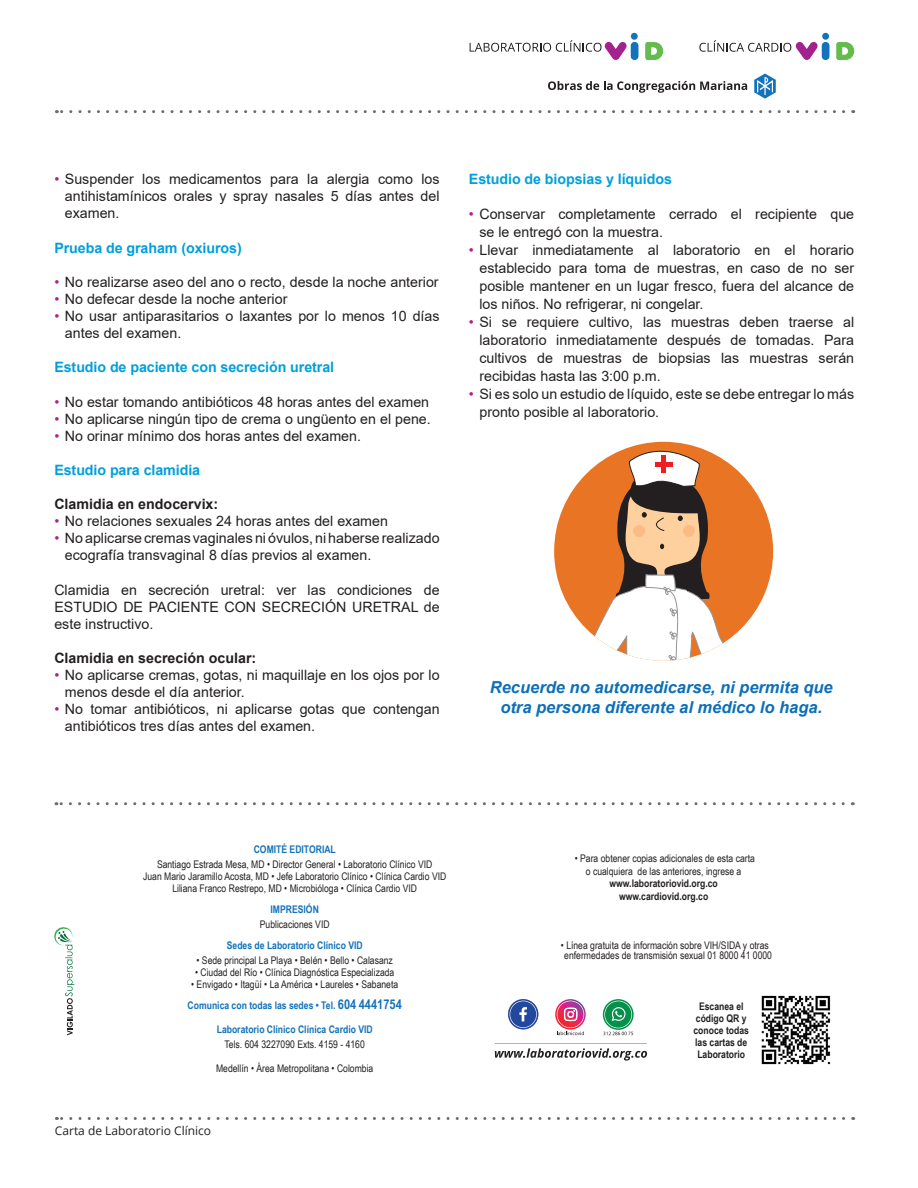
<style>
.page{position:relative;width:918px;height:1188px;background:#fff}
.page>*{position:absolute;margin:0;border:0;box-sizing:border-box;transform-origin:0 0}
.t1{font:italic 700 16.5px/19.8px "Arial";color:#0c6fb8;text-align:center}
.t2{font:14.25px/17.1px "Arial";color:#231f20}
.t3{font:700 14.25px "Arial";letter-spacing:-.005em;color:#019fdc}
.t4{font:700 14.25px "Arial";color:#231f20}
.t5{font:12px "Open Sans";color:#231f20}
.t6{font:10.5px/12px "Arial Narrow";color:#231f20;text-align:center}
.t7{font:700 10.5px/12px "Arial Narrow";color:#231f20;text-align:center}
.t8{font:700 10.5px "Arial Narrow";color:#1272ba}
.s1{color:#af1f8a}
.s2{font-weight:700;color:#1272ba}
.s3{font-weight:700;font-size:13.5px;color:#1272ba}
</style>
<div class="page">
<svg style="left:56px;top:1117px;width:788px;height:3px"></svg>
<svg style="left:56px;top:110px;width:788px;height:3px"></svg>
<div style="left:822px;top:42px;width:8px;height:18px;background:#1272ba;border-radius:4px"></div>
<div style="left:822px;top:33px;width:7px;height:7px;background:#1272ba;border-radius:50%"></div>
<svg style="left:836px;top:42px;width:18px;height:18px"></svg>
<svg style="left:699px;top:40px;width:119px;height:20px"></svg>
<div style="left:631px;top:42px;width:7px;height:18px;background:#1272ba;border-radius:4px"></div>
<svg style="left:470px;top:40px;width:157px;height:20px"></svg>
<svg style="left:645px;top:42px;width:18px;height:18px"></svg>
<svg style="left:548px;top:81px;width:199px;height:12px"></svg>
<svg style="left:754px;top:74px;width:22px;height:25px"></svg>
<div style="left:631px;top:33px;width:7px;height:7px;background:#1272ba;border-radius:50%"></div>
<svg style="left:56px;top:802px;width:787px;height:3px"></svg>
<div style="left:554px;top:442px;width:219px;height:219px;background:#e97524;border-radius:50%"></div>
<svg style="left:554px;top:446px;width:179px;height:215px"></svg>
<div style="left:661px;top:455px;width:5px;height:18px;background:#ee1d23"></div>
<hr style="left:655px;top:462px;width:17px;height:4px;background:#ee1d23">
<svg style="left:54px;top:927px;width:20px;height:108px"></svg>
<svg style="left:495px;top:1048px;width:152px;height:13px"></svg>
<svg style="left:603px;top:999px;width:31px;height:31px"></svg>
<svg style="left:603px;top:1001px;width:30px;height:34px"></svg>
<svg style="left:555px;top:999px;width:31px;height:31px"></svg>
<svg style="left:557px;top:1001px;width:27px;height:34px"></svg>
<svg style="left:508px;top:999px;width:30px;height:30px"></svg>
<svg style="left:510px;top:1001px;width:27px;height:27px"></svg>
<hr style="left:495px;top:1043px;width:152px;height:1px;background:#231f20">
<img style="left:761px;top:995px;width:70px;height:70px">
<p class="t2" style="left:65px;top:171px;width:376px;text-align:justify;text-indent:-10px"><span class="s1">•</span> Suspender los medicamentos para la alergia como los antihistamínicos orales y spray nasales 5 días antes del examen.</p>
<p class="t3" style="left:54px;top:238px;width:189px">Prueba de graham (oxiuros)</p>
<p class="t2" style="left:54px;top:273px;width:386px"><span class="s1">•</span> No realizarse aseo del ano o recto, desde la noche anterior</p>
<p class="t2" style="left:54px;top:290px;width:235px"><span class="s1">•</span> No defecar desde la noche anterior</p>
<p class="t2" style="left:65px;top:307px;width:376px;text-indent:-10px"><span class="s1">•</span> No usar antiparasitarios o laxantes por lo menos 10 días antes del examen.</p>
<p class="t3" style="left:54px;top:357px;width:281px">Estudio de paciente con secreción uretral</p>
<p class="t2" style="left:54px;top:393px;width:376px"><span class="s1">•</span> No estar tomando antibióticos 48 horas antes del examen</p>
<p class="t2" style="left:54px;top:410px;width:378px"><span class="s1">•</span> No aplicarse ningún tipo de crema o ungüento en el pene.</p>
<p class="t2" style="left:54px;top:427px;width:308px"><span class="s1">•</span> No orinar mínimo dos horas antes del examen.</p>
<p class="t3" style="left:54px;top:460px;width:147px">Estudio para clamidia</p>
<p class="t4" style="left:54px;top:494px;width:165px">Clamidia en endocervix:</p>
<p class="t2" style="left:54px;top:513px;width:335px"><span class="s1">•</span> No relaciones sexuales 24 horas antes del examen</p>
<p class="t2" style="left:65px;top:530px;width:376px;text-indent:-10px"><span class="s1">•</span> No aplicarse cremas vaginales ni óvulos, ni haberse realizado ecografía transvaginal 8 días previos al examen.</p>
<p class="t2" style="left:54px;top:581px;width:387px;text-align:justify">Clamidia en secreción uretral: ver las condiciones de ESTUDIO DE PACIENTE CON SECRECIÓN URETRAL de este instructivo.</p>
<p class="t4" style="left:54px;top:648px;width:203px">Clamidia en secreción ocular:</p>
<p class="t2" style="left:65px;top:667px;width:376px;text-indent:-10px"><span class="s1">•</span> No aplicarse cremas, gotas, ni maquillaje en los ojos por lo menos desde el día anterior.</p>
<p class="t2" style="left:65px;top:701px;width:376px;text-indent:-10px"><span class="s1">•</span> No tomar antibióticos, ni aplicarse gotas que contengan antibióticos tres días antes del examen.</p>
<p class="t3" style="left:469px;top:169px;width:205px">Estudio de biopsias y líquidos</p>
<p class="t2" style="left:479px;top:205px;width:376px;line-height:18px;text-indent:-10px"><span class="s1">•</span> Conservar completamente cerrado el recipiente que se le entregó con la muestra.</p>
<p class="t2" style="left:479px;top:241px;width:376px;line-height:18px;text-align:justify;text-indent:-10px"><span class="s1">•</span> Llevar inmediatamente al laboratorio en el horario establecido para toma de muestras, en caso de no ser posible mantener en un lugar fresco, fuera del alcance de los niños. No refrigerar, ni congelar.</p>
<p class="t2" style="left:479px;top:313px;width:376px;line-height:18px;text-align:justify;text-indent:-10px"><span class="s1">•</span> Si se requiere cultivo, las muestras deben traerse al laboratorio inmediatamente después de tomadas. Para cultivos de muestras de biopsias las muestras serán recibidas hasta las 3:00 p.m.</p>
<p class="t2" style="left:479px;top:385px;width:376px;line-height:18px;text-indent:-10px"><span class="s1">•</span> Si es solo un estudio de líquido, este se debe entregar lo más pronto posible al laboratorio.</p>
<p class="t1" style="left:490px;top:678px;width:344px">Recuerde no automedicarse, ni permita que otra persona diferente al médico lo haga.</p>
<p class="t8" style="left:254px;top:841px;width:84px">COMITÉ EDITORIAL</p>
<p class="t6" style="left:143px;top:858px;width:305px">Santiago Estrada Mesa, MD • Director General • Laboratorio Clínico VID<br>Juan Mario Jaramillo Acosta, MD • Jefe Laboratorio Clínico • Clínica Cardio VID<br>Liliana Franco Restrepo, MD • Microbióloga • Clínica Cardio VID</p>
<p class="t8" style="left:271px;top:901px;width:50px">IMPRESIÓN</p>
<p class="t6" style="left:260px;top:918px;width:71px">Publicaciones VID</p>
<p class="t8" style="left:227px;top:937px;width:137px">Sedes de Laboratorio Clínico VID</p>
<p class="t6" style="left:197px;top:954px;width:198px">• Sede principal La Playa • Belén • Bello • Calasanz</p>
<p class="t6" style="left:195px;top:966px;width:201px">• Ciudad del Río • Clínica Diagnóstica Especializada</p>
<p class="t6" style="left:188px;top:973px;width:216px;line-height:21px">• Envigado • Itagüí • La América • Laureles • Sabaneta<br><span class="s2">Comunica con todas las sedes • Tel.</span> <span class="s3">604 4441754</span></p>
<p class="t8" style="left:217px;top:1021px;width:157px">Laboratorio Clínico Clínica Cardio VID</p>
<p class="t6" style="left:225px;top:1038px;width:142px">Tels. 604 3227090 Exts. 4159 - 4160</p>
<p class="t6" style="left:216px;top:1062px;width:159px">Medellín • Área Metropolitana • Colombia</p>
<p class="t5" style="left:55px;top:1123px;width:158px">Carta de Laboratorio Clínico</p>
<p class="t6" style="left:575px;top:852px;width:182px;line-height:12.6px">• Para obtener copias adicionales de esta carta o cualquiera de las anteriores, ingrese a</p>
<p class="t7" style="left:610px;top:877px;width:110px;line-height:12.6px">www.laboratoriovid.org.co www.cardiovid.org.co</p>
<p class="t6" style="left:561px;top:940px;width:213px;line-height:10.5px">• Línea gratuita de información sobre VIH/SIDA y otras enfermedades de transmisión sexual 01 8000 41 0000</p>
<p class="t7" style="left:694px;top:1000px;width:57px">Escanea el código QR y conoce todas las cartas de<br>Laboratorio</p>
</div>
